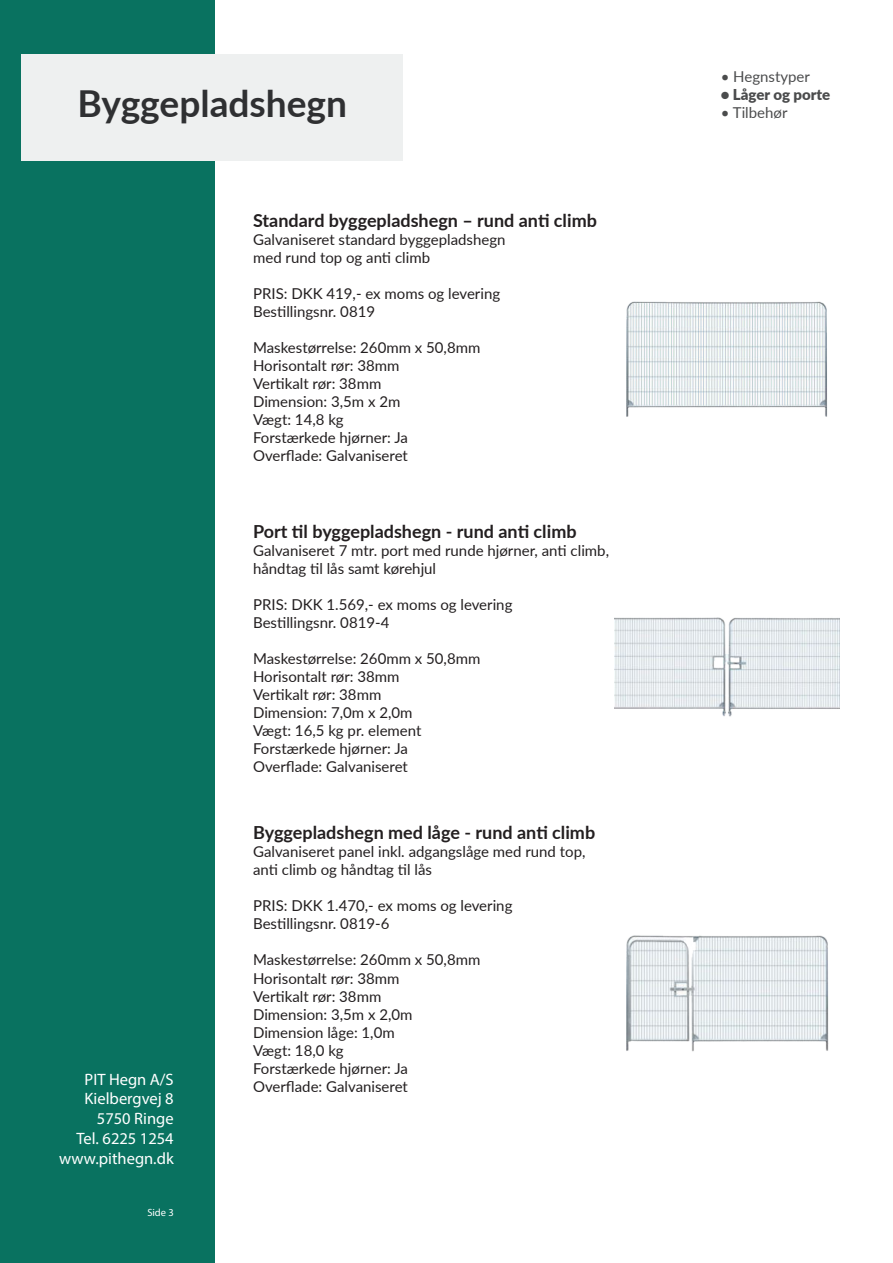
<style>
.page{position:relative;width:893px;height:1263px;background:#fff}
.page>*{position:absolute;margin:0;border:0;box-sizing:border-box;transform-origin:0 0}
.t1{font:700 37.2px "Lato";color:#2f3032}
.t2{font:700 18px "Lato";color:#231f20}
.t3{font:16.5px/19.8px "Myriad Pro";color:#fff;text-align:right}
.t4{font:15px/18px "Lato";color:#231f20}
.t5{font:15px "Lato";color:#4b4c4d}
.t6{font:900 15px "Lato";color:#4b4c4d}
.t7{font:10.5px "Myriad Pro";color:#fff}
</style>
<div class="page">
<div style="left:0;top:0;width:215px;height:1263px;background:#097260"></div>
<div style="left:22px;top:55px;width:381px;height:106px;background:#eef0f0"></div>
<img style="left:626px;top:301px;width:202px;height:116px">
<img style="left:615px;top:617px;width:224px;height:100px">
<img style="left:626px;top:935px;width:203px;height:117px">
<h1 class="t1" style="left:78px;top:90px;width:271px">Byggepladshegn</h1>
<p class="t2" style="left:253px;top:207px;width:345px">Standard byggepladshegn – rund anti climb</p>
<p class="t4" style="left:253px;top:232px;width:254px">Galvaniseret standard byggepladshegn med rund top og anti climb</p>
<p class="t4" style="left:253px;top:284px;width:249px">PRIS: DKK 419,- ex moms og levering<br>Bestillingsnr. 0819</p>
<p class="t4" style="left:253px;top:338px;width:229px">Maskestørrelse: 260mm x 50,8mm<br>Horisontalt rør: 38mm<br>Vertikalt rør: 38mm<br>Dimension: 3,5m x 2m<br>Vægt: 14,8 kg<br>Forstærkede hjørner: Ja<br>Overflade: Galvaniseret</p>
<p class="t3" style="left:59px;top:1070px;width:116px">PIT Hegn A/S<br>Kielbergvej 8<br>5750 Ringe<br>Tel. 6225 1254 www.pithegn.dk</p>
<p class="t7" style="left:147px;top:1208px;width:28px">Side 3</p>
<p class="t2" style="left:253px;top:518px;width:325px">Port til byggepladshegn - rund anti climb</p>
<p class="t4" style="left:253px;top:541px;width:357px">Galvaniseret 7 mtr. port med runde hjørner, anti climb, håndtag til lås samt kørehjul</p>
<p class="t4" style="left:253px;top:595px;width:261px">PRIS: DKK 1.569,- ex moms og levering<br>Bestillingsnr. 0819-4</p>
<p class="t4" style="left:253px;top:649px;width:229px">Maskestørrelse: 260mm x 50,8mm<br>Horisontalt rør: 38mm<br>Vertikalt rør: 38mm<br>Dimension: 7,0m x 2,0m<br>Vægt: 16,5 kg pr. element<br>Forstærkede hjørner: Ja<br>Overflade: Galvaniseret</p>
<p class="t2" style="left:253px;top:820px;width:344px">Byggepladshegn med låge - rund anti climb</p>
<p class="t4" style="left:253px;top:844px;width:334px">Galvaniseret panel inkl. adgangslåge med rund top, anti climb og håndtag til lås</p>
<p class="t4" style="left:253px;top:896px;width:261px">PRIS: DKK 1.470,- ex moms og levering<br>Bestillingsnr. 0819-6</p>
<p class="t4" style="left:253px;top:950px;width:229px">Maskestørrelse: 260mm x 50,8mm<br>Horisontalt rør: 38mm<br>Vertikalt rør: 38mm<br>Dimension: 3,5m x 2,0m<br>Dimension låge: 1,0m<br>Vægt: 18,0 kg<br>Forstærkede hjørner: Ja<br>Overflade: Galvaniseret</p>
<p class="t5" style="left:721px;top:71px;width:91px">• Hegnstyper</p>
<p class="t6" style="left:721px;top:89px;width:111px">• Låger og porte</p>
<p class="t5" style="left:721px;top:107px;width:68px">• Tilbehør</p>
</div>
